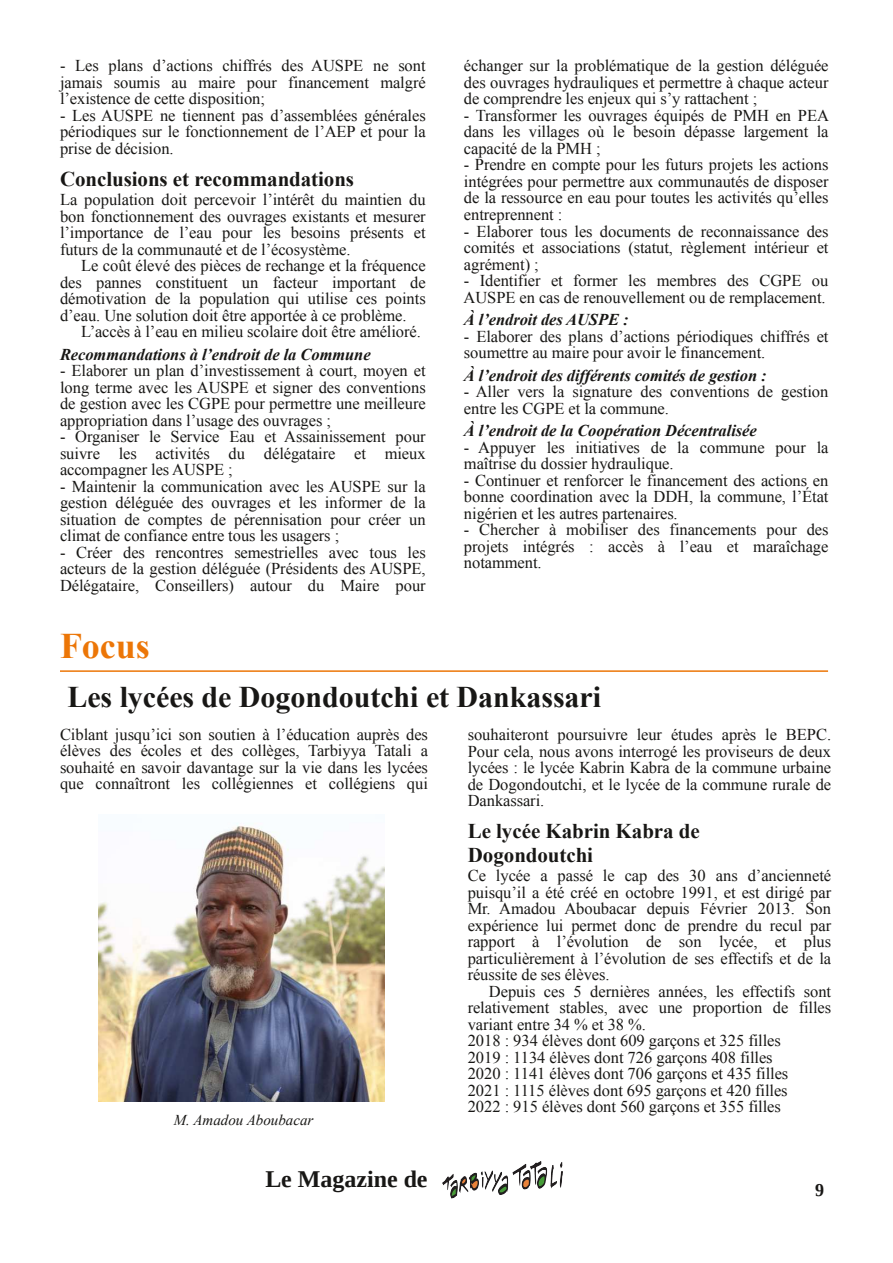
<style>
.page{position:relative;width:893px;height:1263px;background:#fff}
.page>*{position:absolute;margin:0;border:0;box-sizing:border-box;transform-origin:0 0}
.t1{font:700 36px "Times New Roman";color:#ec7607}
.t2{font:700 30px "Times New Roman";color:#181715}
.t3{font:700 24px "Liberation Serif";color:#181715}
.t4{font:700 21px/24.2px "Times New Roman";letter-spacing:-.005em;color:#181715}
.t5{font:700 18px "Liberation Serif";color:#181715}
.t6{font:16.5px/16.5px "Times New Roman";letter-spacing:-.005em;color:#181715;text-align:justify}
.t7{font:italic 700 16.5px "Times New Roman";letter-spacing:-.005em;color:#181715}
.t8{font:italic 15px "Times New Roman";color:#181715}
</style>
<div class="page">
<hr style="left:60px;top:670px;width:768px;height:2px;background:#ec7607">
<img style="left:442px;top:1161px;width:121px;height:38px">
<img style="left:98px;top:823px;width:286px;height:278px">
<p class="t6" style="left:60px;top:57px;width:367px">- Les plans d’actions chiffrés des AUSPE ne sont jamais soumis au maire pour financement malgré l’existence de cette disposition;</p>
<p class="t6" style="left:60px;top:107px;width:367px">- Les AUSPE ne tiennent pas d’assemblées générales périodiques sur le fonctionnement de l’AEP et pour la prise de décision.</p>
<p class="t4" style="left:60px;top:166px;width:296px">Conclusions et recommandations</p>
<p class="t6" style="left:60px;top:191px;width:367px">La population doit percevoir l’intérêt du maintien du bon fonctionnement des ouvrages existants et mesurer l’importance de l’eau pour les besoins présents et futurs de la communauté et de l’écosystème.</p>
<p class="t6" style="left:60px;top:257px;width:367px;text-indent:21px">Le coût élevé des pièces de rechange et la fréquence des pannes constituent un facteur important de démotivation de la population qui utilise ces points d’eau. Une solution doit être apportée à ce problème.</p>
<p class="t6" style="left:81px;top:323px;width:341px">L’accès à l’eau en milieu scolaire doit être amélioré.</p>
<p class="t7" style="left:60px;top:343px;width:312px">Recommandations à l’endroit de la Commune</p>
<p class="t6" style="left:60px;top:362px;width:367px">- Elaborer un plan d’investissement à court, moyen et long terme avec les AUSPE et signer des conventions de gestion avec les CGPE pour permettre une meilleure appropriation dans l’usage des ouvrages ;</p>
<p class="t6" style="left:60px;top:428px;width:367px">- Organiser le Service Eau et Assainissement pour suivre les activités du délégataire et mieux accompagner les AUSPE ;</p>
<p class="t6" style="left:60px;top:478px;width:367px">- Maintenir la communication avec les AUSPE sur la gestion déléguée des ouvrages et les informer de la situation de comptes de pérennisation pour créer un climat de confiance entre tous les usagers ;</p>
<p class="t6" style="left:60px;top:544px;width:367px">- Créer des rencontres semestrielles avec tous les acteurs de la gestion déléguée (Présidents des AUSPE, Délégataire, Conseillers) autour du Maire pour</p>
<h1 class="t1" style="left:60px;top:621px;width:91px">Focus</h1>
<p class="t6" style="left:464px;top:57px;width:366px">échanger sur la problématique de la gestion déléguée des ouvrages hydrauliques et permettre à chaque acteur de comprendre les enjeux qui s’y rattachent ;</p>
<p class="t6" style="left:464px;top:107px;width:367px">- Transformer les ouvrages équipés de PMH en PEA dans les villages où le besoin dépasse largement la capacité de la PMH ;</p>
<p class="t6" style="left:464px;top:156px;width:366px">- Prendre en compte pour les futurs projets les actions intégrées pour permettre aux communautés de disposer de la ressource en eau pour toutes les activités qu’elles entreprennent :</p>
<p class="t6" style="left:464px;top:222px;width:366px">- Elaborer tous les documents de reconnaissance des comités et associations (statut, règlement intérieur et agrément) ;</p>
<p class="t6" style="left:463px;top:272px;width:366px">- Identifier et former les membres des CGPE ou<br>AUSPE en cas de renouvellement ou de remplacement.</p>
<p class="t7" style="left:464px;top:308px;width:166px">À l’endroit des AUSPE :</p>
<p class="t6" style="left:464px;top:327px;width:366px">- Elaborer des plans d’actions périodiques chiffrés et soumettre au maire pour avoir le financement.</p>
<p class="t7" style="left:464px;top:363px;width:304px">À l’endroit des différents comités de gestion :</p>
<p class="t6" style="left:464px;top:383px;width:366px">- Aller vers la signature des conventions de gestion entre les CGPE et la commune.</p>
<p class="t7" style="left:464px;top:419px;width:294px">À l’endroit de la Coopération Décentralisée</p>
<p class="t6" style="left:464px;top:438px;width:366px">- Appuyer les initiatives de la commune pour la maîtrise du dossier hydraulique.</p>
<p class="t6" style="left:464px;top:471px;width:366px">- Continuer et renforcer le financement des actions en bonne coordination avec la DDH, la commune, l’État nigérien et les autres partenaires.</p>
<p class="t6" style="left:464px;top:521px;width:366px">- Chercher à mobiliser des financements pour des projets intégrés : accès à l’eau et maraîchage notamment.</p>
<h2 class="t2" style="left:67px;top:676px;width:535px">Les lycées de Dogondoutchi et Dankassari</h2>
<p class="t6" style="left:60px;top:726px;width:370px">Ciblant jusqu’ici son soutien à l’éducation auprès des élèves des écoles et des collèges, Tarbiyya Tatali a souhaité en savoir davantage sur la vie dans les lycées que connaîtront les collégiennes et collégiens qui</p>
<p class="t8" style="left:174px;top:1109px;width:141px">M. Amadou Aboubacar</p>
<h3 class="t3" style="left:265px;top:1163px;width:164px">Le Magazine de</h3>
<p class="t6" style="left:468px;top:726px;width:365px">souhaiteront poursuivre leur études après le BEPC.<br>Pour cela, nous avons interrogé les proviseurs de deux lycées : le lycée Kabrin Kabra de la commune urbaine de Dogondoutchi, et le lycée de la commune rurale de Dankassari.</p>
<p class="t4" style="left:468px;top:818px;width:234px">Le lycée Kabrin Kabra de<br>Dogondoutchi</p>
<p class="t6" style="left:468px;top:867px;width:365px">Ce lycée a passé le cap des 30 ans d’ancienneté puisqu’il a été créé en octobre 1991, et est dirigé par Mr. Amadou Aboubacar depuis Février 2013. Son expérience lui permet donc de prendre du recul par rapport à l’évolution de son lycée, et plus particulièrement à l’évolution de ses effectifs et de la réussite de ses élèves.</p>
<p class="t6" style="left:468px;top:983px;width:365px;text-align:left;text-indent:21px">Depuis ces 5 dernières années, les effectifs sont relativement stables, avec une proportion de filles variant entre 34 % et 38 %.<br>2018 : 934 élèves dont 609 garçons et 325 filles<br>2019 : 1134 élèves dont 726 garçons 408 filles<br>2020 : 1141 élèves dont 706 garçons et 435 filles<br>2021 : 1115 élèves dont 695 garçons et 420 filles<br>2022 : 915 élèves dont 560 garçons et 355 filles</p>
<p class="t5" style="left:815px;top:1178px;width:10px">9</p>
</div>
